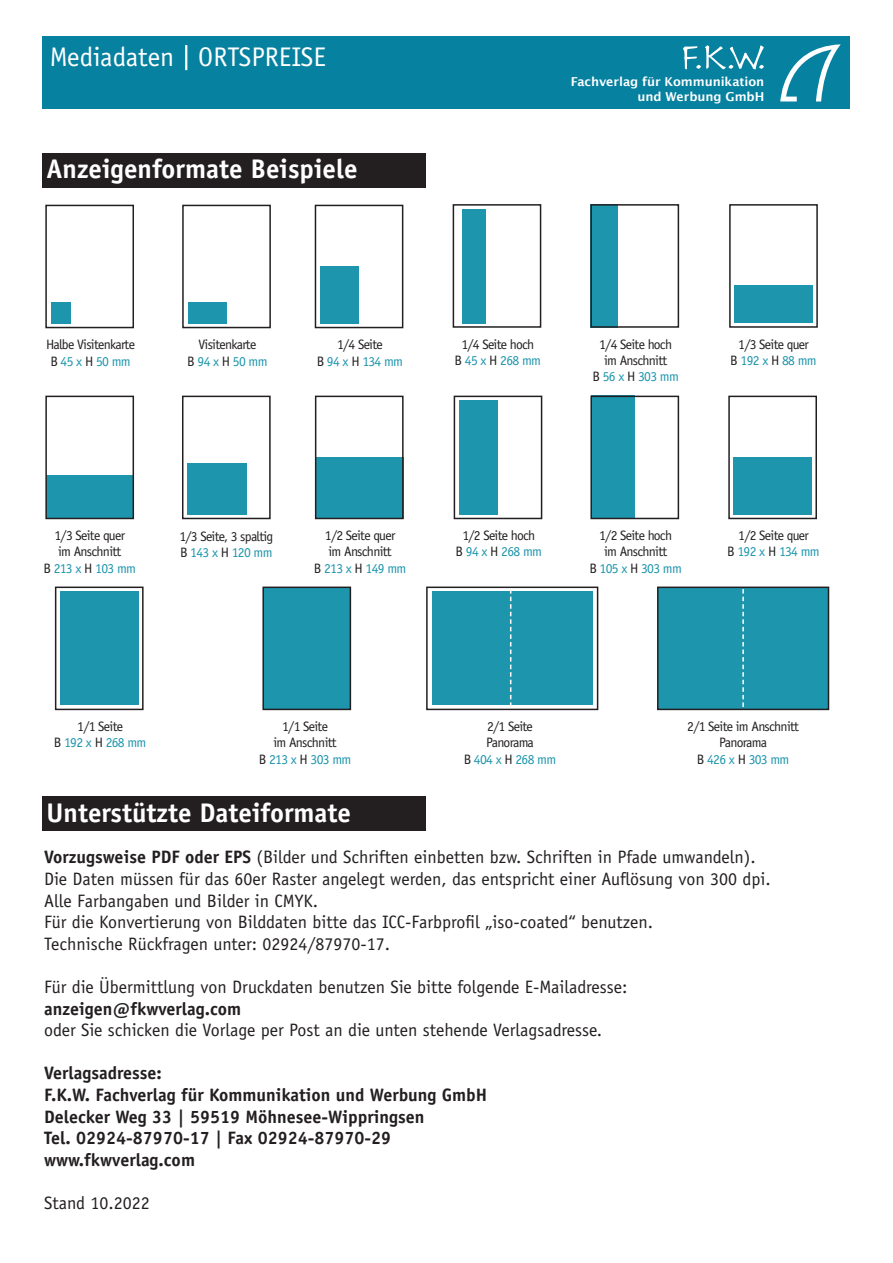
<style>
.page{position:relative;width:893px;height:1263px;background:#fff}
.page>*{position:absolute;margin:0;border:0;box-sizing:border-box;transform-origin:0 0}
.t1{font:700 27px "Officina Sans";color:#fff}
.t2{font:27px "Officina Sans";color:#fff}
.t3{font:18px/21.6px "Officina Sans";color:#231f20}
.t4{font:700 18px/21.6px "Officina Sans";color:#231f20}
.t5{font:13.65px/16.4px "Officina Sans";letter-spacing:-.05em;color:#231f20;text-align:center}
.t6{font:600 12.3px/14.7px "Lucida Sans";letter-spacing:-.005em;color:#fff;text-align:right}
.s1{color:#1d95ac}
.s2{font-weight:700}
</style>
<div class="page">
<div style="left:43px;top:36px;width:807px;height:73px;background:#0681a0"></div>
<hr style="left:185px;top:45px;width:2px;height:25px;background:#fff">
<svg style="left:780px;top:44px;width:61px;height:57px"></svg>
<svg style="left:683px;top:45px;width:81px;height:24px"></svg>
<div style="left:187px;top:463px;width:59px;height:51px;background:#1d95ac"></div>
<div style="left:734px;top:285px;width:79px;height:38px;background:#1d95ac"></div>
<div style="left:432px;top:591px;width:160px;height:114px;background:#1d95ac"></div>
<div style="left:590px;top:204px;width:28px;height:124px;background:#1d95ac"></div>
<div style="left:321px;top:266px;width:38px;height:58px;background:#1d95ac"></div>
<div style="left:188px;top:302px;width:39px;height:22px;background:#1d95ac"></div>
<div style="left:52px;top:302px;width:19px;height:22px;background:#1d95ac"></div>
<div style="left:460px;top:400px;width:38px;height:114px;background:#1d95ac"></div>
<div style="left:591px;top:396px;width:44px;height:123px;background:#1d95ac"></div>
<div style="left:734px;top:457px;width:78px;height:57px;background:#1d95ac"></div>
<div style="left:316px;top:457px;width:88px;height:62px;background:#1d95ac"></div>
<div style="left:462px;top:209px;width:23px;height:114px;background:#1d95ac"></div>
<div style="left:47px;top:475px;width:87px;height:44px;background:#1d95ac"></div>
<div style="left:60px;top:591px;width:78px;height:114px;background:#1d95ac"></div>
<div style="left:182px;top:396px;width:89px;height:123px;border:2px solid #231f20"></div>
<div style="left:45px;top:396px;width:89px;height:123px;border:2px solid #231f20"></div>
<div style="left:729px;top:204px;width:89px;height:124px;border:2px solid #231f20"></div>
<div style="left:590px;top:204px;width:89px;height:124px;border:2px solid #231f20"></div>
<div style="left:315px;top:205px;width:88px;height:123px;border:2px solid #231f20"></div>
<div style="left:182px;top:205px;width:89px;height:123px;border:2px solid #231f20"></div>
<div style="left:45px;top:205px;width:89px;height:123px;border:2px solid #231f20"></div>
<div style="left:454px;top:396px;width:88px;height:123px;border:2px solid #231f20"></div>
<div style="left:590px;top:396px;width:89px;height:123px;border:2px solid #231f20"></div>
<div style="left:728px;top:396px;width:89px;height:123px;border:2px solid #231f20"></div>
<div style="left:315px;top:396px;width:89px;height:123px;border:2px solid #231f20"></div>
<div style="left:453px;top:204px;width:88px;height:124px;border:2px solid #231f20"></div>
<div style="left:426px;top:586px;width:172px;height:124px;border:2px solid #231f20"></div>
<div style="left:658px;top:587px;width:170px;height:122px;background:#1d95ac"></div>
<div style="left:657px;top:586px;width:172px;height:124px;border:2px solid #231f20"></div>
<div style="left:55px;top:586px;width:89px;height:124px;border:2px solid #231f20"></div>
<div style="left:263px;top:587px;width:87px;height:122px;background:#1d95ac"></div>
<div style="left:262px;top:586px;width:89px;height:124px;border:2px solid #231f20"></div>
<svg style="left:510px;top:591px;width:1px;height:114px"></svg>
<svg style="left:742px;top:589px;width:2px;height:118px"></svg>
<div style="left:42px;top:153px;width:384px;height:34px;background:#231f20"></div>
<div style="left:42px;top:796px;width:384px;height:34px;background:#231f20"></div>
<h1 class="t2" style="left:50px;top:41px;width:278px">Mediadaten ORTSPREISE</h1>
<h1 class="t1" style="left:47px;top:152px;width:313px">Anzeigenformate Beispiele</h1>
<p class="t6" style="left:571px;top:74px;width:195px">Fachverlag für Kommunikation und Werbung GmbH</p>
<p class="t5" style="left:46px;top:336px;width:91px">Halbe Visitenkarte<br>B <span class="s1">45 x</span> H <span class="s1">50 mm</span></p>
<p class="t5" style="left:187px;top:336px;width:82px">Visitenkarte<br>B <span class="s1">94 x</span> H <span class="s1">50 mm</span></p>
<p class="t5" style="left:317px;top:336px;width:88px">1/4 Seite<br>B <span class="s1">94 x</span> H <span class="s1">134 mm</span></p>
<p class="t5" style="left:455px;top:336px;width:88px">1/4 Seite hoch<br>B <span class="s1">45 x</span> H <span class="s1">268 mm</span></p>
<p class="t5" style="left:592px;top:336px;width:88px">1/4 Seite hoch im Anschnitt<br>B <span class="s1">56 x</span> H <span class="s1">303 mm</span></p>
<p class="t5" style="left:730px;top:336px;width:88px">1/3 Seite quer<br>B <span class="s1">192 x</span> H <span class="s1">88 mm</span></p>
<p class="t5" style="left:43px;top:527px;width:94px">1/3 Seite quer<br>im Anschnitt<br>B <span class="s1">213 x</span> H <span class="s1">103 mm</span></p>
<p class="t5" style="left:179px;top:528px;width:95px;text-align:left">1/3 Seite, 3 spaltig<br>B <span class="s1">143 x</span> H <span class="s1">120 mm</span></p>
<p class="t5" style="left:314px;top:527px;width:94px">1/2 Seite quer<br>im Anschnitt<br>B <span class="s1">213 x</span> H <span class="s1">149 mm</span></p>
<p class="t5" style="left:456px;top:527px;width:88px">1/2 Seite hoch<br>B <span class="s1">94 x</span> H <span class="s1">268 mm</span></p>
<p class="t5" style="left:589px;top:527px;width:94px">1/2 Seite hoch<br>im Anschnitt<br>B <span class="s1">105 x</span> H <span class="s1">303 mm</span></p>
<p class="t5" style="left:727px;top:527px;width:94px">1/2 Seite quer<br>B <span class="s1">192 x</span> H <span class="s1">134 mm</span></p>
<p class="t5" style="left:54px;top:718px;width:94px">1/1 Seite<br>B <span class="s1">192 x</span> H <span class="s1">268 mm</span></p>
<p class="t5" style="left:259px;top:718px;width:94px">1/1 Seite<br>im Anschnitt<br>B <span class="s1">213 x</span> H <span class="s1">303 mm</span></p>
<h1 class="t1" style="left:47px;top:796px;width:306px">Unterstützte Dateiformate</h1>
<p class="t5" style="left:464px;top:718px;width:94px">2/1 Seite<br>Panorama<br>B <span class="s1">404 x</span> H <span class="s1">268 mm</span></p>
<p class="t5" style="left:687px;top:718px;width:113px">2/1 Seite im Anschnitt<br>Panorama<br>B <span class="s1">426 x</span> H <span class="s1">303 mm</span></p>
<p class="t3" style="left:44px;top:846px;width:728px"><span class="s2">Vorzugsweise PDF oder EPS</span> (Bilder und Schriften einbetten bzw. Schriften in Pfade umwandeln).<br>Die Daten müssen für das 60er Raster angelegt werden, das entspricht einer Auflösung von 300 dpi.<br>Alle Farbangaben und Bilder in CMYK.<br>Für die Konvertierung von Bilddaten bitte das ICC-Farbprofil „iso-coated“ benutzen.<br>Technische Rückfragen unter: 02924/87970-17.</p>
<p class="t3" style="left:44px;top:976px;width:585px">Für die Übermittlung von Druckdaten benutzen Sie bitte folgende E-Mailadresse:</p>
<p class="t4" style="left:44px;top:997px;width:199px">anzeigen@fkwverlag.com</p>
<p class="t3" style="left:44px;top:1019px;width:559px">oder Sie schicken die Vorlage per Post an die unten stehende Verlagsadresse.</p>
<p class="t4" style="left:44px;top:1062px;width:444px">Verlagsadresse:<br>F.K.W. Fachverlag für Kommunikation und Werbung GmbH Delecker Weg 33 | 59519 Möhnesee-Wippringsen<br>Tel. 02924-87970-17 | Fax 02924-87970-29 www.fkwverlag.com</p>
<p class="t3" style="left:44px;top:1192px;width:107px">Stand 10.2022</p>
</div>
